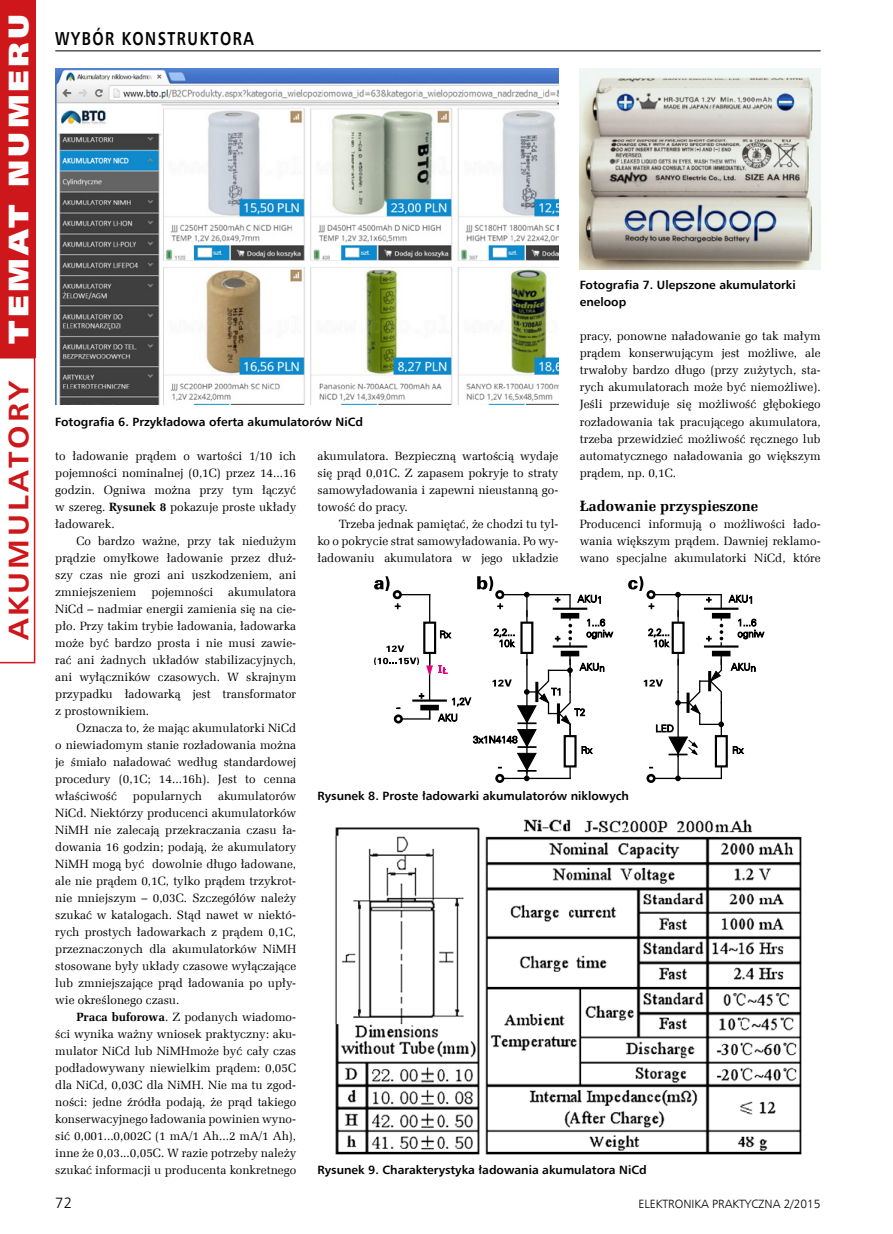
<style>
.page{position:relative;width:893px;height:1234px;background:#fff}
.page>*{position:absolute;margin:0;border:0;box-sizing:border-box;transform-origin:0 0}
._4_Podpis{font:28.5px "Humnst 777 X Blk EU";letter-spacing:.1em;color:#fff;scale:1.1 1}
._4_Podpis-2{font:700 28.5px "Humnst 777 EU";letter-spacing:.1em;color:#cd171a;scale:1.1 1}
.t1{font:700 18.75px "Humnst 777 EU";letter-spacing:.1em;color:#000;scale:.8 1}
._3_Srodtytul{font:700 15px "Zapf Ellipt EU";color:#000}
.t2{font:15px "Humnst 777 Lt EU";color:#000}
._1_Body{font:12px/17px "Zapf Ellipt EU";color:#000;text-align:justify}
._4_Podpis-3{font:700 12px/17px "Humnst 777 EU";color:#000}
.t3{font:12px "Humnst 777 Lt EU";color:#000}
.s1{font-weight:700}
</style>
<div class="page">
<img style="left:55px;top:68px;width:503px;height:336px">
<img style="left:580px;top:68px;width:241px;height:201px">
<div style="left:495px;top:773px;width:9px;height:9px;border:3px solid #000;border-radius:50%"></div>
<div style="left:646px;top:773px;width:10px;height:9px;border:3px solid #000;border-radius:50%"></div>
<svg style="left:374px;top:576px;width:390px;height:205px"></svg>
<img style="left:335px;top:819px;width:467px;height:336px">
<hr style="left:55px;top:51px;width:766px;height:1px;background:#000">
<div style="left:0;top:0;width:35px;height:357px;background:#cd171a"></div>
<svg style="left:0;top:357px;width:35px;height:306px"></svg>
<p class="_4_Podpis" style="left:0;top:343px;width:301px;rotate:-90deg">TEMAT NUMERU</p>
<p class="_4_Podpis-2" style="left:1px;top:640px;width:238px;rotate:-90deg">AKUMULATORY</p>
<p class="t1" style="left:55px;top:27px;width:249px">WYBÓR KONSTRUKTORA</p>
<p class="_4_Podpis-3" style="left:580px;top:276px;width:218px">Fotografia 7. Ulepszone akumulatorki eneloop</p>
<p class="_1_Body" style="left:580px;top:328px;width:242px">pracy, ponowne naładowanie go tak małym prądem konserwującym jest możliwe, ale trwałoby bardzo długo (przy zużytych, sta&shy;rych akumulatorach może być niemożliwe).<br>Jeśli przewiduje się możliwość głębokiego rozładowania tak pracującego akumulatora, trzeba przewidzieć możliwość ręcznego lub automatycznego naładowania go większym prądem, np. 0,1C.</p>
<p class="_3_Srodtytul" style="left:580px;top:496px;width:180px">Ładowanie przyspieszone</p>
<p class="_1_Body" style="left:580px;top:515px;width:242px">Producenci informują o możliwości łado&shy;wania większym prądem. Dawniej reklamo&shy;wano specjalne akumulatorki NiCd, które</p>
<p class="_4_Podpis-3" style="left:55px;top:412px;width:309px">Fotografia 6. Przykładowa oferta akumulatorów NiCd</p>
<p class="_1_Body" style="left:55px;top:447px;width:242px">to ładowanie prądem o wartości 1/10 ich pojemności nominalnej (0,1C) przez 14...16 godzin. Ogniwa można przy tym łączyć w szereg. <span class="s1">Rysunek 8</span> pokazuje proste układy ładowarek.</p>
<p class="_1_Body" style="left:55px;top:532px;width:242px;text-indent:21px">Co bardzo ważne, przy tak niedużym prądzie omyłkowe ładowanie przez dłuż&shy;szy czas nie grozi ani uszkodzeniem, ani zmniejszeniem pojemności akumulatora NiCd – nadmiar energii zamienia się na cie&shy;pło. Przy takim trybie ładowania, ładowarka może być bardzo prosta i nie musi zawie&shy;rać ani żadnych układów stabilizacyjnych, ani wyłączników czasowych. W skrajnym przypadku ładowarką jest transformator z prostownikiem.</p>
<p class="_1_Body" style="left:55px;top:719px;width:242px;text-indent:21px">Oznacza to, że mając akumulatorki NiCd o niewiadomym stanie rozładowania można je śmiało naładować według standardowej procedury (0,1C; 14...16h). Jest to cenna właściwość</p>
<p class="_1_Body" style="left:317px;top:447px;width:242px">akumulatora. Bezpieczną wartością wydaje się prąd 0,01C. Z zapasem pokryje to straty samowyładowania i zapewni nieustanną go&shy;towość do pracy.</p>
<p class="_1_Body" style="left:317px;top:515px;width:242px;text-indent:21px">Trzeba jednak pamiętać, że chodzi tu tyl&shy;ko o pokrycie strat samowyładowania. Po wy&shy;ładowaniu akumulatora w jego układzie</p>
<p class="_4_Podpis-3" style="left:317px;top:787px;width:313px">Rysunek 8. Proste ładowarki akumulatorów niklowych</p>
<p class="_1_Body" style="left:55px;top:787px;width:242px;text-indent:163px">akumulatorów NiCd. Niektórzy producenci akumulatorków NiMH nie zalecają przekraczania czasu ła&shy;dowania 16 godzin; podają, że akumulatory NiMH mogą być dowolnie długo ładowane, ale nie prądem 0,1C, tylko prądem trzykrot&shy;nie mniejszym – 0,03C. Szczegółów należy szukać w katalogach. Stąd nawet w niektó&shy;rych prostych ładowarkach z prądem 0,1C, przeznaczonych dla akumulatorków NiMH stosowane były układy czasowe wyłączające lub zmniejszające prąd ładowania po upły&shy;wie określonego czasu.</p>
<p class="_1_Body" style="left:55px;top:1008px;width:242px;text-indent:21px"><span class="s1">Praca buforowa</span>. Z podanych wiadomo&shy;ści wynika ważny wniosek praktyczny: aku&shy;mulator NiCd lub NiMHmoże być cały czas podładowywany niewielkim prądem: 0,05C dla NiCd, 0,03C dla NiMH. Nie ma tu zgod&shy;ności: jedne źródła podają, że prąd takiego konserwacyjnego ładowania powinien wyno&shy;sić 0,001...0,002C (1 mA/1 Ah...2 mA/1 Ah), inne że 0,03...0,05C. W razie potrzeby należy szukać informacji u producenta konkretnego</p>
<p class="_1_Body" style="left:133px;top:787px;width:71px">popularnych</p>
<p class="_4_Podpis-3" style="left:317px;top:1161px;width:331px">Rysunek 9. Charakterystyka ładowania akumulatora NiCd</p>
<p class="t2" style="left:55px;top:1193px;width:18px">72</p>
<p class="t3" style="left:638px;top:1196px;width:184px">ELEKTRONIKA PRAKTYCZNA 2/2015</p>
</div>
